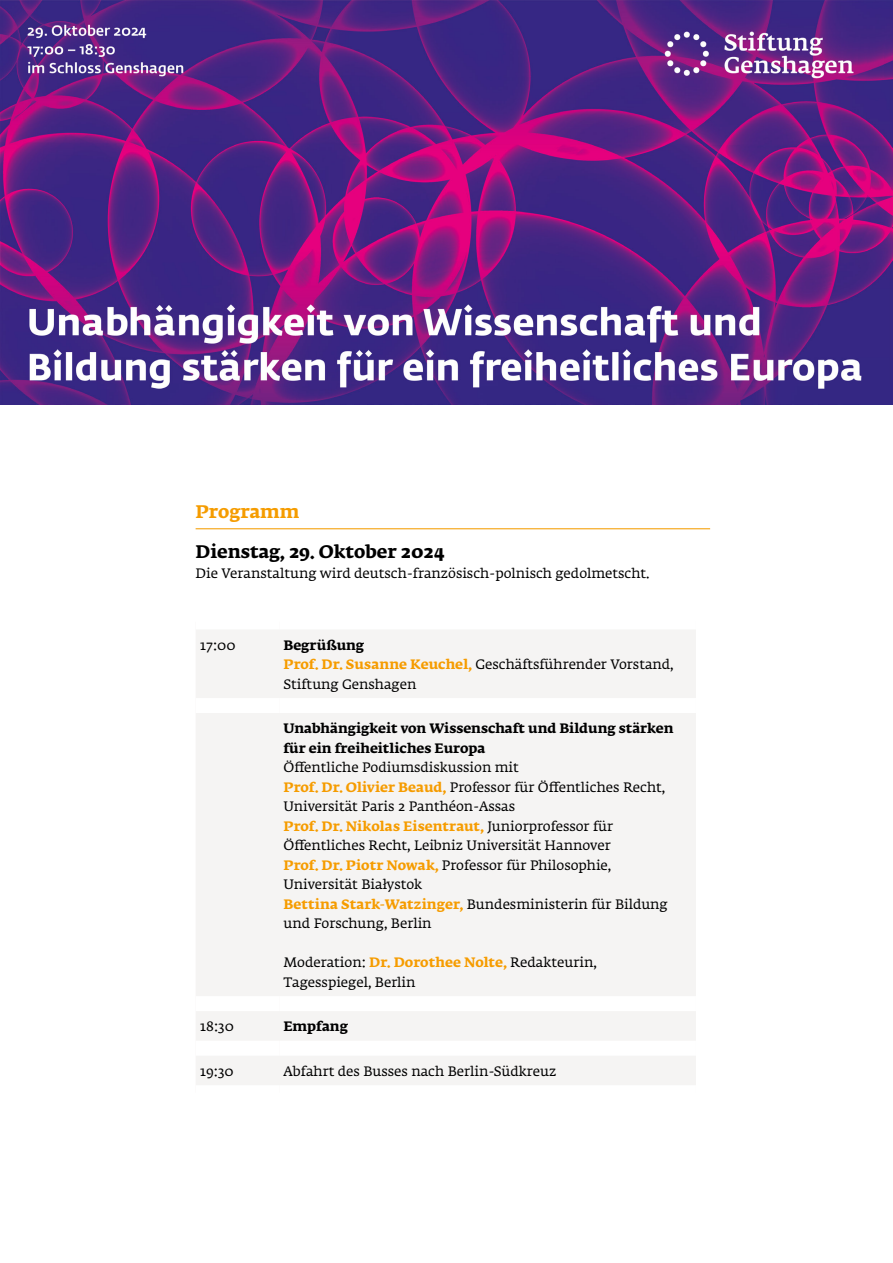
<style>
.page{position:relative;width:893px;height:1263px;background:#fff}
.page>*{position:absolute;margin:0;border:0;box-sizing:border-box;transform-origin:0 0}
.t1{font:700 18px "Fedra Serif A Std";color:#000}
.t2{font:700 18px "Fedra Serif A Std";color:#f59c00}
.t3{font:13.5px/19.5px "Fedra Serif A Std";color:#000}
.t4{font:700 13.5px/19.5px "Fedra Serif A Std";color:#000}
.s1{font-weight:700}
.s2{font-weight:700;color:#f59c00}
</style>
<div class="page">
<hr style="left:196px;top:528px;width:514px;height:1px;background:#f59c00">
<div style="left:196px;top:630px;width:500px;height:455px;background:#f5f4f3"></div>
<div style="left:196px;top:698px;width:83px;height:15px;background:#fff"></div>
<div style="left:279px;top:698px;width:417px;height:15px;background:#fff"></div>
<div style="left:196px;top:996px;width:83px;height:15px;background:#fff"></div>
<div style="left:279px;top:996px;width:417px;height:15px;background:#fff"></div>
<div style="left:196px;top:1041px;width:83px;height:15px;background:#fff"></div>
<div style="left:279px;top:1041px;width:417px;height:15px;background:#fff"></div>
<img style="left:0;top:0;width:893px;height:404px">
<h1 class="t2" style="left:196px;top:499px;width:105px">Programm</h1>
<h1 class="t1" style="left:196px;top:539px;width:251px">Dienstag, 29. Oktober 2024</h1>
<p class="t3" style="left:196px;top:565px;width:455px">Die Veranstaltung wird deutsch-französisch-polnisch gedolmetscht.</p>
<p class="t3" style="left:200px;top:636px;width:37px">17:00</p>
<p class="t3" style="left:283px;top:636px;width:392px"><span class="s1">Begrüßung<br></span><span class="s2">Prof. Dr. Susanne Keuchel,</span> Geschäftsführender Vorstand,<br>Stiftung Genshagen</p>
<p class="t4" style="left:283px;top:719px;width:392px">Unabhängigkeit von Wissenschaft und Bildung stärken für ein freiheitliches Europa</p>
<p class="t3" style="left:283px;top:759px;width:386px">Öffentliche Podiumsdiskussion mit<br><span class="s2">Prof. Dr. Olivier Beaud,</span> Professor für Öffentliches Recht, Universität Paris 2 Panthéon-Assas<br><span class="s2">Prof. Dr. Nikolas Eisentraut,</span> Juniorprofessor für Öffentliches Recht, Leibniz Universität Hannover<br><span class="s2">Prof. Dr. Piotr Nowak,</span> Professor für Philosophie, Universität Białystok<br><span class="s2">Bettina Stark-Watzinger,</span> Bundesministerin für Bildung und Forschung, Berlin</p>
<p class="t3" style="left:283px;top:954px;width:315px">Moderation: <span class="s2">Dr. Dorothee Nolte,</span> Redakteurin,<br>Tagesspiegel, Berlin</p>
<p class="t3" style="left:200px;top:1018px;width:36px">18:30</p>
<p class="t4" style="left:283px;top:1017px;width:66px">Empfang</p>
<p class="t3" style="left:200px;top:1062px;width:35px">19:30</p>
<p class="t3" style="left:283px;top:1062px;width:274px">Abfahrt des Busses nach Berlin-Südkreuz</p>
</div>
